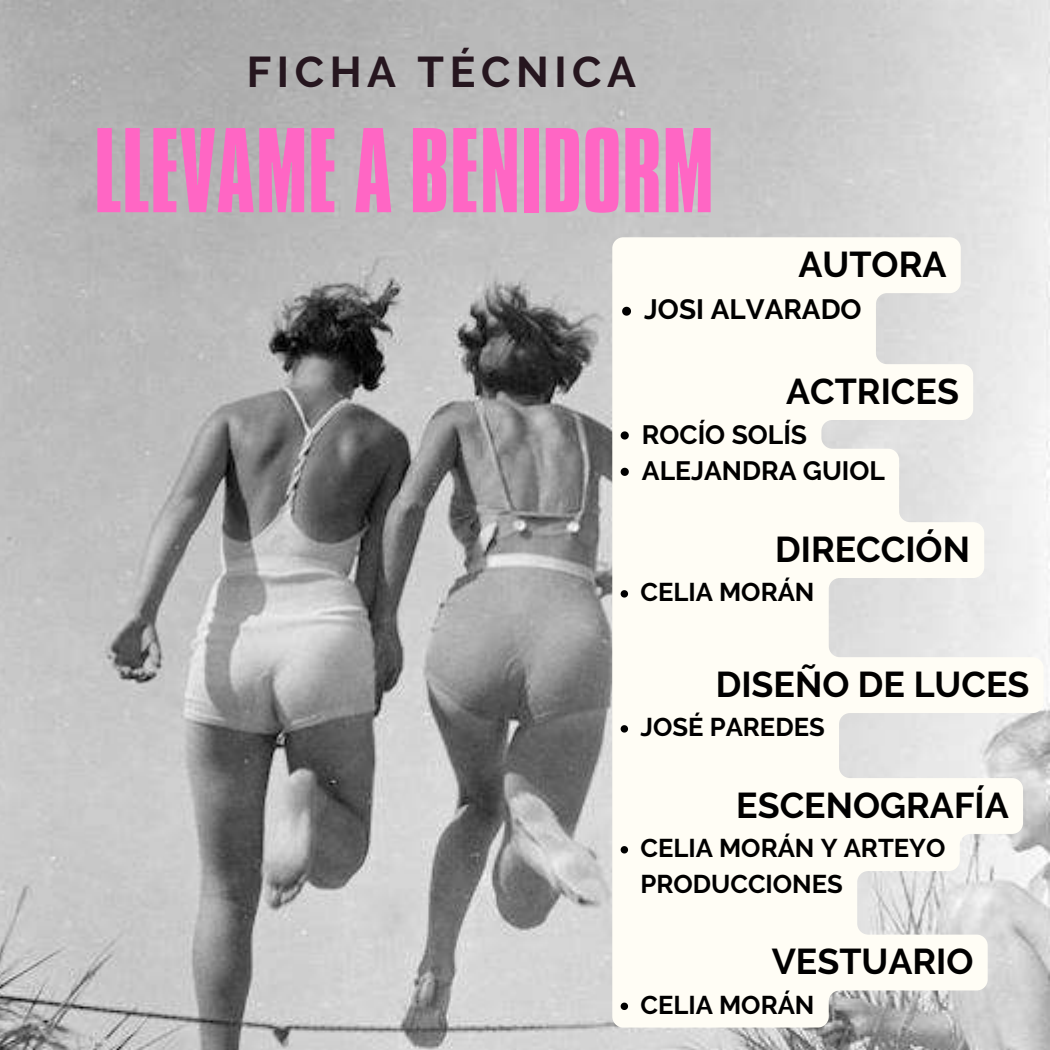
<style>
.page{position:relative;width:1050px;height:1050px;background:#fff}
.page>*{position:absolute;margin:0;border:0;box-sizing:border-box;transform-origin:0 0}
.t1{font:103.7px "Aka Acid GR Compacta";color:#ff66c4}
.t2{font:700 42.9px "Raleway";letter-spacing:.13em;color:#26161f}
.t3{font:700 35.8px "Raleway";color:#000}
.t4{font:700 27.9px "Raleway";color:#000}
.t5{font:700 26.5px/36.4px "Raleway";color:#000}
.t6{font:700 25.6px/35.6px "Raleway";color:#000}
</style>
<div class="page">
<img style="left:0;top:0;width:1050px;height:1050px">
<svg style="left:612px;top:237px;width:432px;height:791px;fill:#fffdf5"></svg>
<svg style="left:622px;top:307px;width:9px;height:9px"></svg>
<svg style="left:621px;top:431px;width:8px;height:9px"></svg>
<svg style="left:621px;top:468px;width:8px;height:8px"></svg>
<svg style="left:621px;top:590px;width:7px;height:8px"></svg>
<svg style="left:621px;top:725px;width:7px;height:8px"></svg>
<svg style="left:621px;top:846px;width:7px;height:8px"></svg>
<svg style="left:621px;top:1003px;width:7px;height:7px"></svg>
<h2 class="t2" style="left:247px;top:48px;width:391px">FICHA TÉCNICA</h2>
<h1 class="t1" style="left:94px;top:107px;width:622px">LLEVAME A BENIDORM</h1>
<h3 class="t3" style="left:799px;top:244px;width:149px">AUTORA</h3>
<p class="t4" style="left:644px;top:294px;width:219px">JOSI ALVARADO</p>
<h3 class="t3" style="left:786px;top:371px;width:174px">ACTRICES</h3>
<p class="t5" style="left:642px;top:417px;width:245px">ROCÍO SOLÍS<br>ALEJANDRA GUIOL</p>
<h3 class="t3" style="left:775px;top:529px;width:196px">DIRECCIÓN</h3>
<p class="t6" style="left:640px;top:575px;width:176px">CELIA MORÁN</p>
<h3 class="t3" style="left:716px;top:664px;width:315px">DISEÑO DE LUCES</h3>
<p class="t6" style="left:640px;top:710px;width:186px">JOSÉ PAREDES</p>
<h3 class="t3" style="left:736px;top:785px;width:274px">ESCENOGRAFÍA</h3>
<p class="t6" style="left:640px;top:831px;width:307px">CELIA MORÁN Y ARTEYO<br>PRODUCCIONES</p>
<h3 class="t3" style="left:772px;top:941px;width:203px">VESTUARIO</h3>
<p class="t6" style="left:640px;top:987px;width:176px">CELIA MORÁN</p>
</div>
